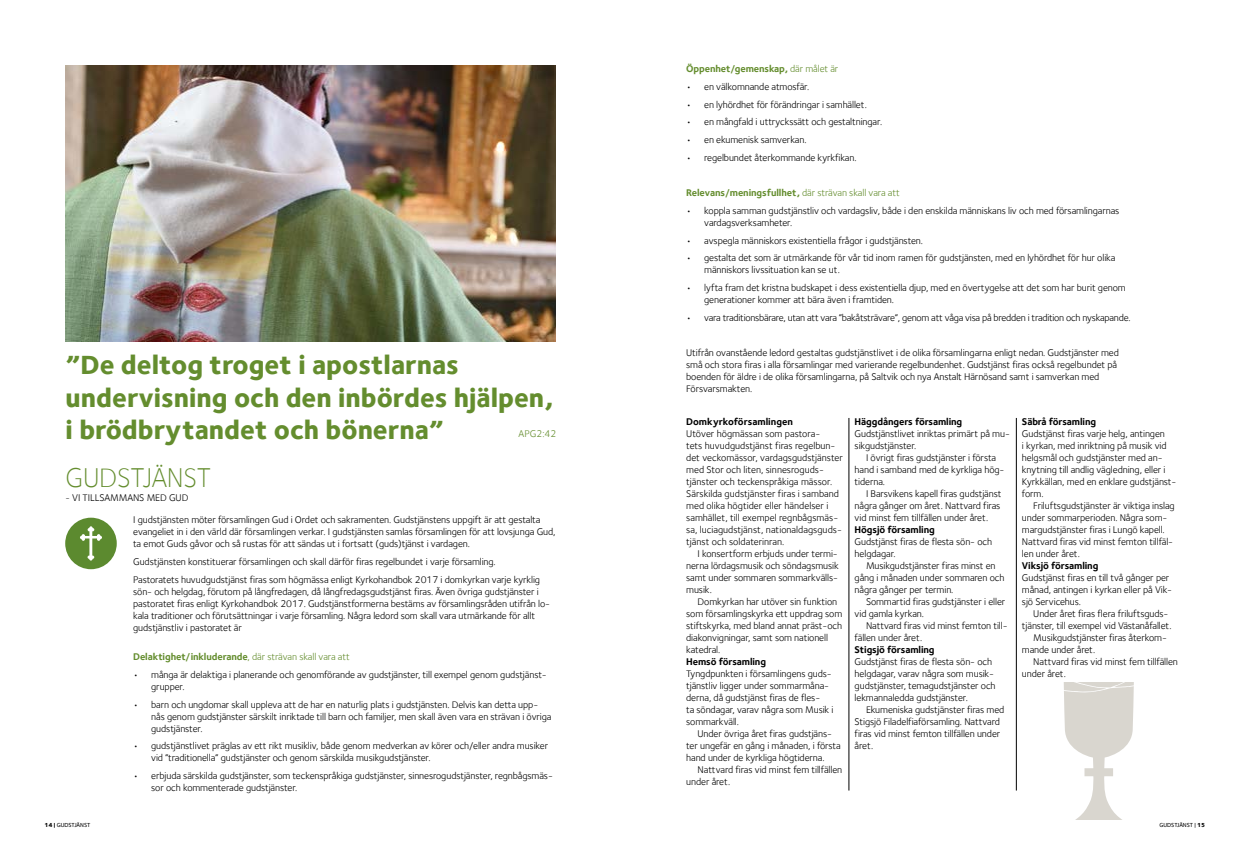
<style>
.page{position:relative;width:1242px;height:862px;background:#fff}
.page>*{position:absolute;margin:0;border:0;box-sizing:border-box;transform-origin:0 0}
.t1{font:300 28px "Foundry Sterling";letter-spacing:-.01em;color:#648d2e}
.t2{font:800 27px/32.4px "Foundry Sterling";color:#648d2e}
.t3{font:10px/12px "Foundry Sterling";letter-spacing:-.01em;color:#000}
.t4{font:700 10px "Foundry Sterling";letter-spacing:-.01em;color:#648d2e}
.t5{font:700 10px "Foundry Sterling";letter-spacing:-.01em;color:#000}
.t6{font:10px "Foundry Sterling";color:#648d2e}
.t7{font:500 6px "Foundry Sterling";letter-spacing:-.01em;color:#000}
.s1{font-size:9px}
.s2{font-weight:400}
.s3{font-weight:800}
.s4{font-weight:700}
</style>
<div class="page">
<hr style="left:848px;top:418px;width:1px;height:372px;background:#000">
<hr style="left:1016px;top:418px;width:1px;height:372px;background:#000">
<img style="left:65px;top:65px;width:490px;height:277px">
<div style="left:65px;top:518px;width:52px;height:51px;background:#5c8a2f;border-radius:50%"></div>
<svg style="left:80px;top:526px;width:22px;height:34px"></svg>
<svg style="left:1063px;top:683px;width:71px;height:137px"></svg>
<h2 class="t2" style="left:66px;top:348px;width:489px">”De deltog troget i apostlarnas undervisning och den inbördes hjälpen, i brödbrytandet och bönerna”</h2>
<p class="t6" style="left:518px;top:428px;width:39px">APG2:42</p>
<h1 class="t1" style="left:66px;top:461px;width:147px">GUDSTJÄNST</h1>
<p class="t3" style="left:66px;top:491px;width:124px"><span class="s1">-</span> VI TILLSAMMANS MED GUD</p>
<p class="t3" style="left:133px;top:514px;width:424px">I gudstjänsten möter församlingen Gud i Ordet och sakramenten. Gudstjänstens uppgift är att gestalta evangeliet in i den värld där församlingen verkar. I gudstjänsten samlas församlingen för att lovsjunga Gud, ta emot Guds gåvor och så rustas för att sändas ut i fortsatt (guds)tjänst i vardagen.</p>
<p class="t3" style="left:133px;top:552px;width:408px;line-height:17.7px">Gudstjänsten konstituerar församlingen och skall därför firas regelbundet i varje församling.<br>Pastoratets huvudgudstjänst firas som högmässa enligt Kyrkohandbok 2017 i domkyrkan varje kyrklig</p>
<p class="t3" style="left:133px;top:585px;width:418px">sön- och helgdag, förutom på långfredagen, då långfredagsgudstjänst firas. Även övriga gudstjänster i pastoratet firas enligt Kyrkohandbok 2017. Gudstjänstformerna bestäms av församlingsråden utifrån lo&shy;kala traditioner och förutsättningar i varje församling. Några ledord som skall vara utmärkande för allt gudstjänstliv i pastoratet är</p>
<p class="t4" style="left:133px;top:651px;width:218px">Delaktighet/inkluderande<span class="s2">, där strävan skall vara att</span></p>
<p class="t3" style="left:151px;top:668px;width:397px;text-indent:-18px">• många är delaktiga i planerande och genomförande av gudstjänster, till exempel genom gudstjänst&shy;grupper.</p>
<p class="t3" style="left:151px;top:698px;width:402px;text-indent:-18px">• barn och ungdomar skall uppleva att de har en naturlig plats i gudstjänsten. Delvis kan detta upp&shy;nås genom gudstjänster särskilt inriktade till barn och familjer, men skall även vara en strävan i övriga gudstjänster.</p>
<p class="t3" style="left:151px;top:740px;width:398px;text-indent:-18px">• gudstjänstlivet präglas av ett rikt musikliv, både genom medverkan av körer och/eller andra musiker vid ”traditionella” gudstjänster och genom särskilda musikgudstjänster.</p>
<p class="t3" style="left:151px;top:769px;width:403px;text-indent:-18px">• erbjuda särskilda gudstjänster, som teckenspråkiga gudstjänster, sinnesrogudstjänster, regnbågsmäs&shy;sor och kommenterade gudstjänster.</p>
<p class="t4" style="left:686px;top:63px;width:154px">Öppenhet/gemenskap, <span class="s2">där målet är</span></p>
<p class="t3" style="left:686px;top:81px;width:125px">• en välkomnande atmosfär.</p>
<p class="t3" style="left:686px;top:98px;width:182px">• en lyhördhet för förändringar i samhället.</p>
<p class="t3" style="left:686px;top:116px;width:197px">• en mångfald i uttryckssätt och gestaltningar.</p>
<p class="t3" style="left:686px;top:134px;width:122px">• en ekumenisk samverkan.</p>
<p class="t3" style="left:686px;top:151px;width:172px">• regelbundet återkommande kyrkfikan.</p>
<p class="t4" style="left:686px;top:187px;width:215px">Relevans/meningsfullhet, <span class="s2">där strävan skall vara att</span></p>
<p class="t3" style="left:704px;top:204px;width:417px;text-indent:-18px">• koppla samman gudstjänstliv och vardagsliv, både i den enskilda människans liv och med församlingarnas vardagsverksamheter.</p>
<p class="t3" style="left:686px;top:234px;width:238px">• avspegla människors existentiella frågor i gudstjänsten.</p>
<p class="t3" style="left:704px;top:252px;width:413px;text-indent:-18px">• gestalta det som är utmärkande för vår tid inom ramen för gudstjänsten, med en lyhördhet för hur olika människors livssituation kan se ut.</p>
<p class="t3" style="left:704px;top:281px;width:423px;text-indent:-18px">• lyfta fram det kristna budskapet i dess existentiella djup, med en övertygelse att det som har burit genom generationer kommer att bära även i framtiden.</p>
<p class="t3" style="left:686px;top:311px;width:446px">• vara traditionsbärare, utan att vara ”bakåtsträvare”, genom att våga visa på bredden i tradition och nyskapande.</p>
<p class="t3" style="left:686px;top:346px;width:434px">Utifrån ovanstående ledord gestaltas gudstjänstlivet i de olika församlingarna enligt nedan. Gudstjänster med små och stora firas i alla församlingar med varierande regelbundenhet. Gudstjänst firas också regelbundet på boenden för äldre i de olika församlingarna, på Saltvik och nya Anstalt Härnösand samt i samverkan med Försvarsmakten.</p>
<p class="t5" style="left:686px;top:416px;width:108px">Domkyrkoförsamlingen</p>
<p class="t3" style="left:686px;top:428px;width:158px">Utöver högmässan som pastora-<br>tets huvudgudstjänst firas regelbun&shy;det veckomässor, vardagsgudstjänster med Stor och liten, sinnesroguds&shy;tjänster och teckenspråkiga mässor.<br>Särskilda gudstjänster firas i samband med olika högtider eller händelser i samhället, till exempel regnbågsmäs&shy;sa, luciagudstjänst, nationaldagsguds&shy;tjänst och soldaterinran.</p>
<p class="t3" style="left:686px;top:548px;width:154px;text-align:justify;text-indent:11px">I konsertform erbjuds under termi&shy;nerna lördagsmusik och söndagsmusik samt under sommaren sommarkvälls&shy;musik.</p>
<p class="t3" style="left:686px;top:596px;width:157px;text-indent:11px">Domkyrkan har utöver sin funktion som församlingskyrka ett uppdrag som stiftskyrka, med bland annat präst-och diakonvigningar, samt som nationell katedral.</p>
<p class="t5" style="left:686px;top:656px;width:81px">Hemsö församling</p>
<p class="t3" style="left:686px;top:668px;width:149px">Tyngdpunkten i församlingens guds&shy;tjänstliv ligger under sommarmåna&shy;derna, då gudstjänst firas de fles-<br>ta söndagar, varav några som Musik i sommarkväll.</p>
<p class="t3" style="left:686px;top:728px;width:156px;text-indent:11px">Under övriga året firas gudstjäns&shy;ter ungefär en gång i månaden, i första hand under de kyrkliga högtiderna.</p>
<p class="t3" style="left:686px;top:764px;width:157px;text-indent:11px">Nattvard firas vid minst fem tillfällen under året.</p>
<p class="t5" style="left:854px;top:416px;width:109px">Häggdångers församling</p>
<p class="t3" style="left:854px;top:428px;width:157px">Gudstjänstlivet inriktas primärt på mu&shy;sikgudstjänster.</p>
<p class="t3" style="left:854px;top:452px;width:151px;text-indent:11px">I övrigt firas gudstjänster i första hand i samband med de kyrkliga hög&shy;tiderna.</p>
<p class="t3" style="left:854px;top:488px;width:148px;text-align:justify;text-indent:11px">I Barsvikens kapell firas gudstjänst några gånger om året. Nattvard firas vid minst fem tillfällen under året.</p>
<p class="t5" style="left:854px;top:524px;width:82px">Högsjö församling</p>
<p class="t3" style="left:854px;top:536px;width:139px">Gudstjänst firas de flesta sön- och helgdagar.</p>
<p class="t3" style="left:854px;top:560px;width:151px;text-indent:11px">Musikgudstjänster firas minst en gång i månaden under sommaren och några gånger per termin.</p>
<p class="t3" style="left:854px;top:596px;width:152px;text-indent:11px">Sommartid firas gudstjänster i eller vid gamla kyrkan.</p>
<p class="t3" style="left:854px;top:620px;width:154px;text-indent:11px">Nattvard firas vid minst femton till&shy;fällen under året.</p>
<p class="t5" style="left:854px;top:644px;width:81px">Stigsjö församling</p>
<p class="t3" style="left:854px;top:656px;width:142px">Gudstjänst firas de flesta sön- och helgdagar, varav några som musik&shy;gudstjänster, temagudstjänster och lekmannaledda gudstjänster.</p>
<p class="t3" style="left:854px;top:704px;width:151px;text-indent:11px">Ekumeniska gudstjänster firas med<br>Stigsjö Filadelfiaförsamling. Nattvard firas vid minst femton tillfällen under året.</p>
<p class="t5" style="left:1022px;top:416px;width:76px">Säbrå församling</p>
<p class="t3" style="left:1022px;top:428px;width:156px">Gudstjänst firas varje helg, antingen<br>i kyrkan, med inriktning på musik vid helgsmål och gudstjänster med an&shy;knytning till andlig vägledning, eller i<br>Kyrkkällan, med en enklare gudstjänst&shy;form.</p>
<p class="t3" style="left:1022px;top:500px;width:154px;text-indent:11px">Friluftsgudstjänster är viktiga inslag under sommarperioden. Några som&shy;margudstjänster firas i Lungö kapell.<br>Nattvard firas vid minst femton tillfäl&shy;len under året.</p>
<p class="t5" style="left:1022px;top:560px;width:78px">Viksjö församling</p>
<p class="t3" style="left:1022px;top:572px;width:152px">Gudstjänst firas en till två gånger per månad, antingen i kyrkan eller på Vik&shy;sjö Servicehus.</p>
<p class="t3" style="left:1033px;top:608px;width:137px">Under året firas flera friluftsguds-</p>
<p class="t3" style="left:1022px;top:620px;width:151px">tjänster, till exempel vid Västanåfallet.</p>
<p class="t3" style="left:1033px;top:632px;width:135px">Musikgudstjänster firas återkom-</p>
<p class="t3" style="left:1022px;top:644px;width:75px">mande under året.</p>
<p class="t3" style="left:1033px;top:656px;width:146px">Nattvard firas vid minst fem tillfällen</p>
<p class="t3" style="left:1022px;top:668px;width:45px">under året.</p>
<p class="t7" style="left:45px;top:821px;width:47px"><span class="s3">14</span> <span class="s4">|</span> GUDSTJÄNST</p>
<p class="t7" style="left:1159px;top:822px;width:47px">GUDSTJÄNST | <span class="s3">15</span></p>
</div>
